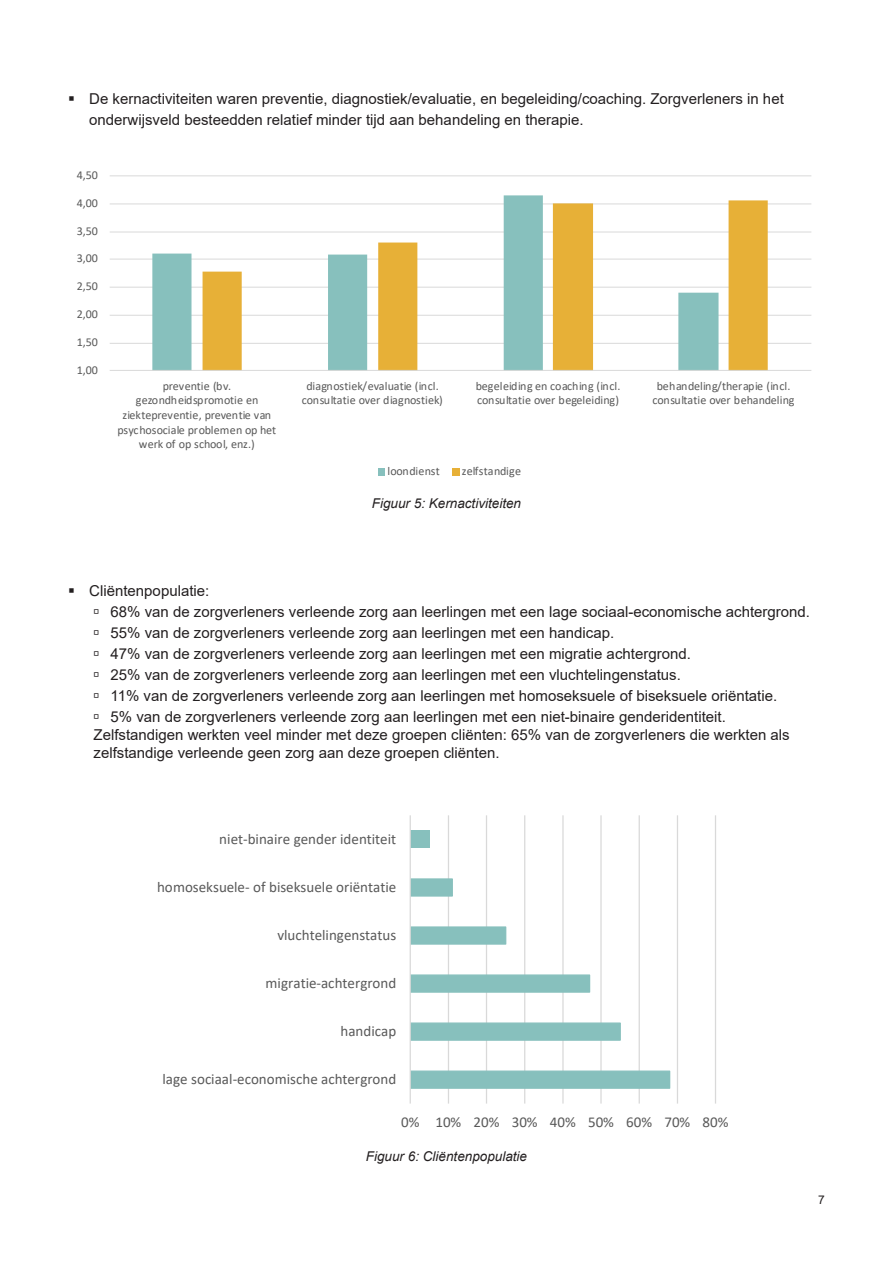
<style>
.page{position:relative;width:893px;height:1263px;background:#fff}
.page>*{position:absolute;margin:0;border:0;box-sizing:border-box;transform-origin:0 0}
.inspringing{font:15px/21px "Arial";color:#231f20}
.t1{font:15px "Calibri";color:#595959}
.onderschrift{font:italic 13.5px "Arial";color:#231f20}
.t2{font:12px/14.7px "Calibri";color:#595959;text-align:center}
.t3{font:12px "Calibri";letter-spacing:.02em;color:#595959}
.t4{font:12px "Arial";color:#231f20}
</style>
<div class="page">
<hr style="left:110px;top:343px;width:701px;height:1px;background:#d9d9d9">
<hr style="left:110px;top:315px;width:701px;height:1px;background:#d9d9d9">
<hr style="left:110px;top:287px;width:701px;height:1px;background:#d9d9d9">
<hr style="left:110px;top:259px;width:701px;height:1px;background:#d9d9d9">
<hr style="left:110px;top:231px;width:701px;height:1px;background:#d9d9d9">
<hr style="left:110px;top:203px;width:701px;height:1px;background:#d9d9d9">
<hr style="left:110px;top:175px;width:701px;height:1px;background:#d9d9d9">
<svg style="left:152px;top:195px;width:391px;height:175px"></svg>
<svg style="left:203px;top:200px;width:565px;height:170px"></svg>
<hr style="left:110px;top:370px;width:701px;height:1px;background:#d9d9d9">
<div style="left:378px;top:468px;width:6px;height:7px;background:#87c0bd"></div>
<div style="left:452px;top:468px;width:8px;height:7px;background:#e7b037"></div>
<hr style="left:448px;top:815px;width:1px;height:288px;background:#d9d9d9">
<hr style="left:486px;top:815px;width:1px;height:288px;background:#d9d9d9">
<hr style="left:524px;top:815px;width:1px;height:288px;background:#d9d9d9">
<hr style="left:562px;top:815px;width:2px;height:288px;background:#d9d9d9">
<hr style="left:600px;top:815px;width:2px;height:288px;background:#d9d9d9">
<hr style="left:639px;top:815px;width:1px;height:288px;background:#d9d9d9">
<hr style="left:677px;top:815px;width:1px;height:288px;background:#d9d9d9">
<hr style="left:715px;top:815px;width:1px;height:288px;background:#d9d9d9">
<div style="left:410px;top:831px;width:19px;height:17px;background:#87c0bd"></div>
<svg style="left:411px;top:878px;width:260px;height:211px"></svg>
<hr style="left:410px;top:815px;width:1px;height:288px;background:#d9d9d9">
<p class="inspringing" style="left:89px;top:89px;width:696px">De kernactiviteiten waren preventie, diagnostiek/evaluatie, en begeleiding/coaching. Zorgverleners in het onderwijsveld besteedden relatief minder tijd aan behandeling en therapie.</p>
<p class="t2" style="left:77px;top:167px;width:23px">4,50</p>
<p class="t2" style="left:77px;top:195px;width:23px">4,00</p>
<p class="t2" style="left:77px;top:223px;width:23px">3,50</p>
<p class="t2" style="left:77px;top:251px;width:23px">3,00</p>
<p class="t2" style="left:77px;top:279px;width:23px">2,50</p>
<p class="t2" style="left:77px;top:307px;width:23px">2,00</p>
<p class="t2" style="left:77px;top:334px;width:23px">1,50</p>
<p class="t2" style="left:77px;top:362px;width:23px">1,00</p>
<p class="t2" style="left:118px;top:378px;width:160px">preventie (bv. gezondheidspromotie en ziektepreventie, preventie van psychosociale problemen op het werk of op school, enz.)</p>
<p class="t2" style="left:302px;top:378px;width:143px">diagnostiek/evaluatie (incl. consultatie over diagnostiek)</p>
<p class="t2" style="left:476px;top:378px;width:146px;text-align:left">begeleiding en coaching (incl. consultatie over begeleiding)</p>
<p class="t2" style="left:652px;top:378px;width:144px">behandeling/therapie (incl. consultatie over behandeling</p>
<p class="t2" style="left:388px;top:463px;width:54px">loondienst</p>
<p class="t3" style="left:462px;top:463px;width:61px">zelfstandige</p>
<p class="onderschrift" style="left:372px;top:495px;width:151px">Figuur 5: Kernactiviteiten</p>
<p class="inspringing" style="left:89px;top:580px;width:122px">Cliëntenpopulatie:</p>
<p class="inspringing" style="left:94px;top:601px;width:718px">→ 68% van de zorgverleners verleende zorg aan leerlingen met een lage sociaal-economische achtergrond.</p>
<p class="inspringing" style="left:94px;top:622px;width:522px">→ 55% van de zorgverleners verleende zorg aan leerlingen met een handicap.</p>
<p class="inspringing" style="left:94px;top:643px;width:599px">→ 47% van de zorgverleners verleende zorg aan leerlingen met een migratie achtergrond.</p>
<p class="inspringing" style="left:94px;top:664px;width:589px">→ 25% van de zorgverleners verleende zorg aan leerlingen met een vluchtelingenstatus.</p>
<p class="inspringing" style="left:94px;top:685px;width:685px">→ 11% van de zorgverleners verleende zorg aan leerlingen met homoseksuele of biseksuele oriëntatie.</p>
<p class="inspringing" style="left:94px;top:706px;width:634px">→ 5% van de zorgverleners verleende zorg aan leerlingen met een niet-binaire genderidentiteit.</p>
<p class="inspringing" style="left:94px;top:726px;width:698px;line-height:18px">Zelfstandigen werkten veel minder met deze groepen cliënten: 65% van de zorgverleners die werkten als zelfstandige verleende geen zorg aan deze groepen cliënten.</p>
<p class="t1" style="left:219px;top:828px;width:178px">niet-binaire gender identiteit</p>
<p class="t1" style="left:157px;top:876px;width:241px">homoseksuele- of biseksuele oriëntatie</p>
<p class="t1" style="left:277px;top:924px;width:120px">vluchtelingenstatus</p>
<p class="t1" style="left:266px;top:972px;width:132px">migratie-achtergrond</p>
<p class="t1" style="left:341px;top:1020px;width:57px">handicap</p>
<p class="t1" style="left:163px;top:1068px;width:235px">lage sociaal-economische achtergrond</p>
<p class="t1" style="left:401px;top:1112px;width:329px">0% 10% 20% 30% 40% 50% 60% 70% 80%</p>
<p class="onderschrift" style="left:366px;top:1148px;width:163px">Figuur 6: Cliëntenpopulatie</p>
<p class="t4" style="left:818px;top:1191px;width:8px">7</p>
</div>
